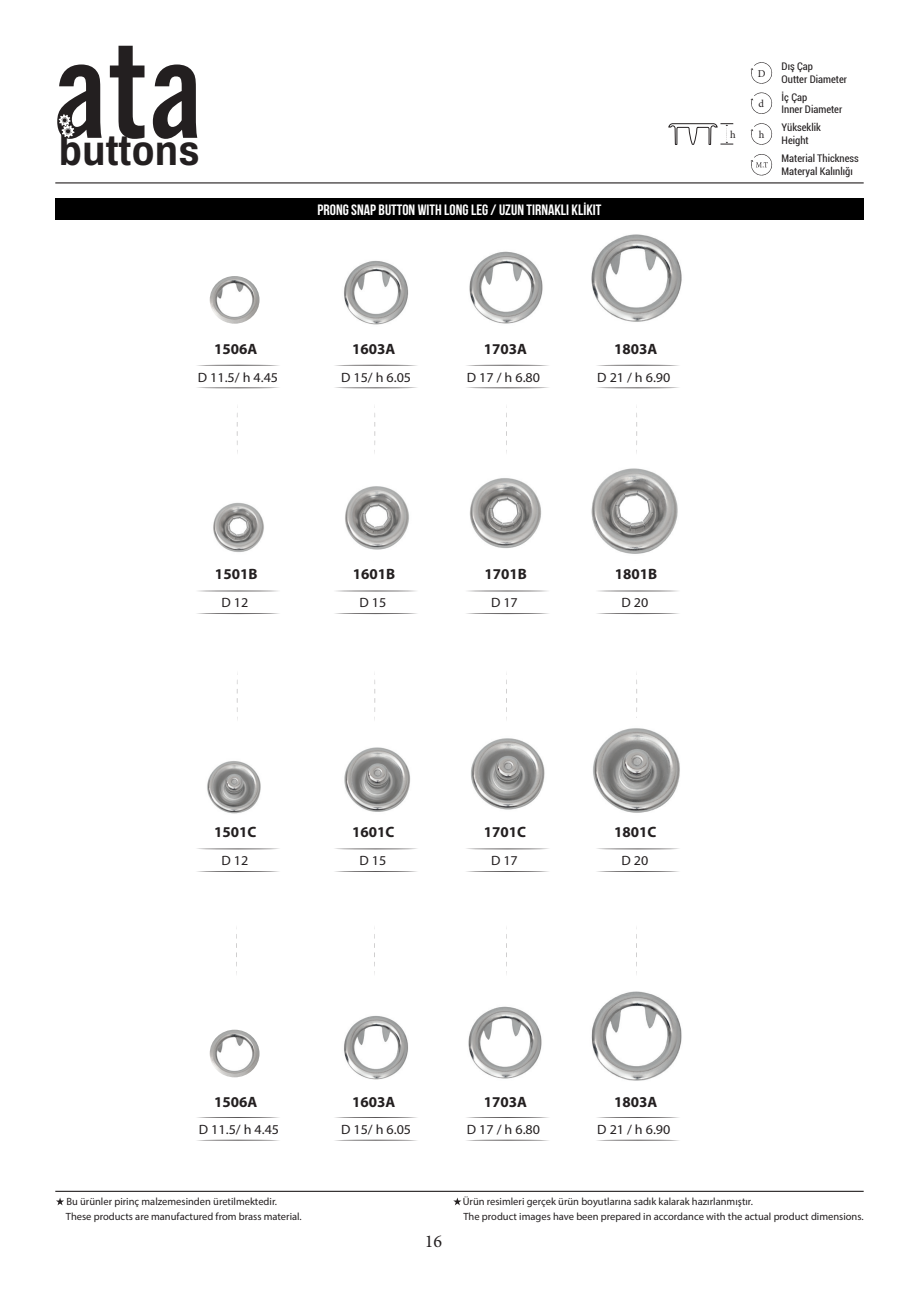
<style>
.page{position:relative;width:919px;height:1289px;background:#fff}
.page>*{position:absolute;margin:0;border:0;box-sizing:border-box;transform-origin:0 0}
.t1{font:700 42.45px "Archivo Narrow";color:#231f20;scale:1.11 1}
.t2{font:18px "Minion Pro";color:#231f20}
.t3{font:700 15px "Myriad Pro";color:#231f20}
.t4{font:700 15px "Bebas Neue";color:#fff;scale:1.04 1}
.t5{font:13.5px "Myriad Pro";color:#231f20;scale:1.04 1}
.t6{font:10.5px "Myriad Pro";color:#231f20}
.t7{font:condensed 10.5px/12.6px "Roboto";color:#231f20}
.t8{font:10.5px "Minion Pro";color:#231f20}
</style>
<div class="page">
<hr style="left:55px;top:182px;width:808px;height:1px;background:#231f20">
<hr style="left:55px;top:1190px;width:808px;height:1px;background:#231f20">
<svg style="left:57px;top:46px;width:140px;height:93px"></svg>
<svg style="left:453px;top:1197px;width:8px;height:8px"></svg>
<svg style="left:56px;top:1197px;width:8px;height:8px"></svg>
<svg style="left:750px;top:62px;width:22px;height:22px"></svg>
<svg style="left:750px;top:92px;width:22px;height:22px"></svg>
<svg style="left:750px;top:123px;width:22px;height:22px"></svg>
<svg style="left:668px;top:123px;width:65px;height:61px"></svg>
<svg style="left:750px;top:154px;width:22px;height:22px"></svg>
<div style="left:55px;top:198px;width:808px;height:22px;background:#000"></div>
<svg style="left:335px;top:365px;width:82px;height:1px"></svg>
<svg style="left:197px;top:365px;width:82px;height:1px"></svg>
<svg style="left:335px;top:1117px;width:82px;height:1px"></svg>
<svg style="left:197px;top:1117px;width:82px;height:1px"></svg>
<svg style="left:466px;top:365px;width:83px;height:1px"></svg>
<svg style="left:466px;top:1117px;width:83px;height:1px"></svg>
<svg style="left:597px;top:365px;width:82px;height:1px"></svg>
<svg style="left:597px;top:1117px;width:82px;height:1px"></svg>
<svg style="left:336px;top:590px;width:80px;height:1px"></svg>
<svg style="left:198px;top:590px;width:80px;height:1px"></svg>
<svg style="left:467px;top:590px;width:81px;height:1px"></svg>
<svg style="left:598px;top:590px;width:80px;height:1px"></svg>
<svg style="left:335px;top:848px;width:82px;height:1px"></svg>
<svg style="left:197px;top:848px;width:82px;height:1px"></svg>
<svg style="left:466px;top:848px;width:83px;height:1px"></svg>
<svg style="left:597px;top:848px;width:82px;height:1px"></svg>
<svg style="left:335px;top:387px;width:82px;height:1px"></svg>
<svg style="left:197px;top:387px;width:82px;height:1px"></svg>
<svg style="left:345px;top:1139px;width:62px;height:1px"></svg>
<svg style="left:207px;top:1139px;width:63px;height:1px"></svg>
<svg style="left:466px;top:387px;width:83px;height:1px"></svg>
<svg style="left:476px;top:1139px;width:63px;height:1px"></svg>
<svg style="left:597px;top:387px;width:82px;height:1px"></svg>
<svg style="left:607px;top:1139px;width:62px;height:1px"></svg>
<svg style="left:335px;top:613px;width:82px;height:1px"></svg>
<svg style="left:197px;top:613px;width:82px;height:1px"></svg>
<svg style="left:466px;top:613px;width:83px;height:1px"></svg>
<svg style="left:597px;top:613px;width:82px;height:1px"></svg>
<svg style="left:335px;top:871px;width:82px;height:1px"></svg>
<svg style="left:197px;top:871px;width:82px;height:1px"></svg>
<svg style="left:466px;top:871px;width:83px;height:1px"></svg>
<svg style="left:597px;top:871px;width:82px;height:1px"></svg>
<svg style="left:237px;top:406px;width:1px;height:47px"></svg>
<svg style="left:506px;top:406px;width:1px;height:47px"></svg>
<svg style="left:636px;top:406px;width:1px;height:47px"></svg>
<svg style="left:237px;top:673px;width:1px;height:47px"></svg>
<svg style="left:506px;top:673px;width:1px;height:47px"></svg>
<svg style="left:636px;top:673px;width:1px;height:45px"></svg>
<svg style="left:374px;top:927px;width:1px;height:48px"></svg>
<svg style="left:506px;top:927px;width:1px;height:47px"></svg>
<svg style="left:636px;top:927px;width:1px;height:48px"></svg>
<img style="left:591px;top:234px;width:91px;height:88px">
<img style="left:469px;top:251px;width:74px;height:73px">
<img style="left:344px;top:260px;width:65px;height:65px">
<img style="left:591px;top:468px;width:87px;height:86px">
<img style="left:469px;top:478px;width:73px;height:70px">
<img style="left:345px;top:486px;width:64px;height:64px">
<img style="left:213px;top:502px;width:51px;height:50px">
<img style="left:593px;top:728px;width:87px;height:85px">
<img style="left:471px;top:738px;width:74px;height:72px">
<img style="left:344px;top:747px;width:67px;height:65px">
<img style="left:207px;top:761px;width:54px;height:53px">
<img style="left:591px;top:991px;width:91px;height:90px">
<img style="left:468px;top:1006px;width:74px;height:73px">
<img style="left:344px;top:1016px;width:64px;height:64px">
<img style="left:210px;top:276px;width:49px;height:48px">
<img style="left:210px;top:1029px;width:49px;height:48px">
<h1 class="t1" style="left:59px;top:124px;width:129px">buttons</h1>
<p class="t4" style="left:317px;top:201px;width:274px">PRONG SNAP BUTTON WITH LONG LEG / UZUN TIRNAKLI KLİKIT</p>
<p class="t3" style="left:214px;top:339px;width:45px">1506A</p>
<p class="t3" style="left:352px;top:339px;width:45px">1603A</p>
<p class="t3" style="left:484px;top:339px;width:45px">1703A</p>
<p class="t3" style="left:614px;top:339px;width:45px">1803A</p>
<p class="t5" style="left:198px;top:368px;width:79px">D 11.5/ h 4.45</p>
<p class="t5" style="left:341px;top:368px;width:69px">D 15/ h 6.05</p>
<p class="t5" style="left:467px;top:369px;width:72px">D 17 / h 6.80</p>
<p class="t5" style="left:597px;top:369px;width:72px">D 21 / h 6.90</p>
<p class="t8" style="left:757px;top:66px;width:9px">D</p>
<p class="t8" style="left:758px;top:97px;width:7px">d</p>
<p class="t8" style="left:730px;top:127px;width:7px">h</p>
<p class="t8" style="left:758px;top:127px;width:7px">h</p>
<p class="t7" style="left:781px;top:60px;width:67px">Dış Çap<br>Outter Diameter</p>
<p class="t7" style="left:781px;top:90px;width:62px">İç Çap<br>Inner Diameter</p>
<p class="t7" style="left:781px;top:121px;width:41px">Yükseklik<br>Height</p>
<p class="t7" style="left:781px;top:152px;width:79px">Material Thickness<br>Materyal Kalınlığı</p>
<p class="t3" style="left:215px;top:564px;width:44px">1501B</p>
<p class="t3" style="left:353px;top:564px;width:44px">1601B</p>
<p class="t3" style="left:484px;top:564px;width:44px">1701B</p>
<p class="t3" style="left:614px;top:564px;width:44px">1801B</p>
<p class="t5" style="left:221px;top:594px;width:27px">D 12</p>
<p class="t5" style="left:359px;top:594px;width:27px">D 15</p>
<p class="t5" style="left:491px;top:594px;width:27px">D 17</p>
<p class="t5" style="left:621px;top:594px;width:27px">D 20</p>
<p class="t3" style="left:214px;top:822px;width:44px">1501C</p>
<p class="t3" style="left:352px;top:822px;width:44px">1601C</p>
<p class="t3" style="left:484px;top:822px;width:44px">1701C</p>
<p class="t3" style="left:614px;top:822px;width:44px">1801C</p>
<p class="t5" style="left:221px;top:852px;width:27px">D 12</p>
<p class="t5" style="left:359px;top:852px;width:27px">D 15</p>
<p class="t5" style="left:491px;top:852px;width:27px">D 17</p>
<p class="t5" style="left:621px;top:852px;width:27px">D 20</p>
<p class="t3" style="left:214px;top:1092px;width:45px">1506A</p>
<p class="t3" style="left:352px;top:1092px;width:45px">1603A</p>
<p class="t5" style="left:199px;top:1120px;width:79px">D 11.5/ h 4.45</p>
<p class="t5" style="left:341px;top:1120px;width:69px">D 15/ h 6.05</p>
<p class="t3" style="left:484px;top:1092px;width:45px">1703A</p>
<p class="t5" style="left:467px;top:1121px;width:72px">D 17 / h 6.80</p>
<p class="t3" style="left:614px;top:1092px;width:45px">1803A</p>
<p class="t5" style="left:597px;top:1121px;width:72px">D 21 / h 6.90</p>
<p class="t6" style="left:66px;top:1195px;width:212px">Bu ürünler pirinç malzemesinden üretilmektedir.</p>
<p class="t6" style="left:462px;top:1195px;width:292px">Ürün resimleri gerçek ürün boyutlarına sadık kalarak hazırlanmıştır.</p>
<p class="t6" style="left:66px;top:1209px;width:237px">These products are manufactured from brass material.</p>
<p class="t6" style="left:463px;top:1209px;width:401px">The product images have been prepared in accordance with the actual product dimensions.</p>
<h2 class="t2" style="left:424px;top:1228px;width:19px">16</h2>
</div>
